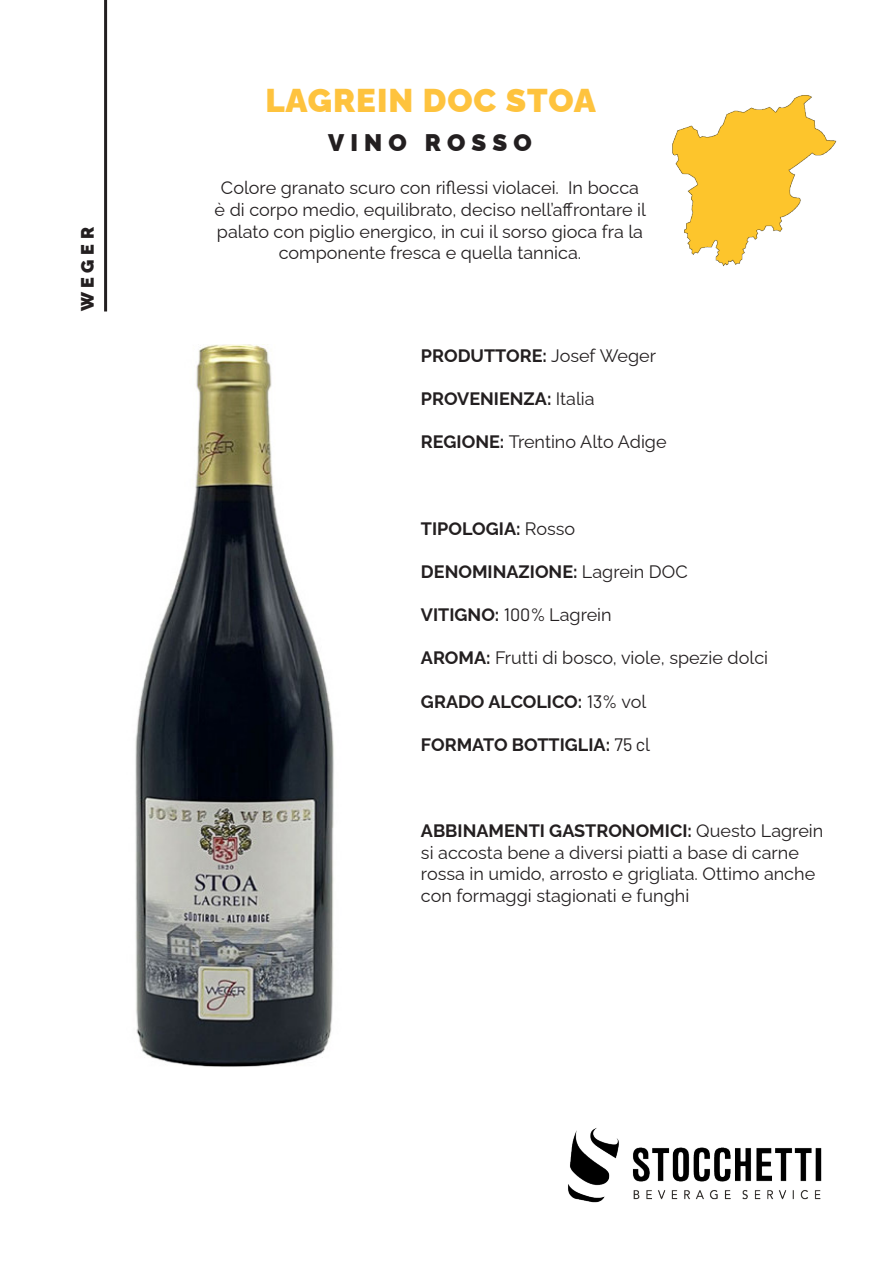
<style>
.page{position:relative;width:893px;height:1263px;background:#fff}
.page>*{position:absolute;margin:0;border:0;box-sizing:border-box;transform-origin:0 0}
.t1{font:900 33px "Raleway";letter-spacing:.03em;color:#fec33e}
.t2{font:900 24px "Raleway";letter-spacing:.26em;color:#231f20}
.t3{font:18px/21.6px "Raleway";color:#231f20}
.t4{font:700 18px "Raleway";color:#231f20}
.t5{font:900 18px "Raleway";color:#231f20}
.s1{font-weight:400}
.s2{font-weight:700}
.s3{font-family:"Barlow";font-weight:400}
</style>
<div class="page">
<img style="left:568px;top:1128px;width:254px;height:75px">
<img style="left:135px;top:345px;width:199px;height:722px">
<hr style="left:104px;top:0;width:3px;height:311px;background:#231f20">
<img style="left:672px;top:95px;width:165px;height:172px">
<p class="t5" style="left:73px;top:311px;width:86px;rotate:-90deg">WEGER</p>
<p class="t1" style="left:265px;top:74px;width:332px">LAGREIN DOC STOA</p>
<p class="t2" style="left:328px;top:124px;width:205px">VINO ROSSO</p>
<p class="t3" style="left:215px;top:175px;width:433px;text-align:center">Colore granato scuro con riflessi violacei. In bocca è di corpo medio, equilibrato, deciso nell’affrontare il palato con piglio energico, in cui il sorso gioca fra la componente fresca e quella tannica.</p>
<p class="t4" style="left:421px;top:341px;width:237px">PRODUTTORE: <span class="s1">Josef Weger</span></p>
<p class="t4" style="left:421px;top:384px;width:175px">PROVENIENZA: <span class="s1">Italia</span></p>
<p class="t3" style="left:421px;top:429px;width:247px"><span class="s2">REGIONE:</span> Trentino Alto Adige</p>
<p class="t4" style="left:421px;top:514px;width:156px">TIPOLOGIA: <span class="s1">Rosso</span></p>
<p class="t4" style="left:421px;top:557px;width:268px">DENOMINAZIONE: <span class="s1">Lagrein DOC</span></p>
<p class="t4" style="left:421px;top:600px;width:192px">VITIGNO: <span class="s3">100%</span> <span class="s1">Lagrein</span></p>
<p class="t3" style="left:421px;top:645px;width:349px"><span class="s2">AROMA:</span> Frutti di bosco, viole, spezie dolci</p>
<p class="t4" style="left:421px;top:687px;width:227px">GRADO ALCOLICO: <span class="s3">13%</span> <span class="s1">vol</span></p>
<p class="t4" style="left:421px;top:730px;width:231px">FORMATO BOTTIGLIA: <span class="s3">75 c</span><span class="s1">l</span></p>
<p class="t3" style="left:421px;top:818px;width:404px"><span class="s2">ABBINAMENTI GASTRONOMICI:</span> Questo Lagrein si accosta bene a diversi piatti a base di carne rossa in umido, arrosto e grigliata. Ottimo anche con formaggi stagionati e funghi</p>
</div>
